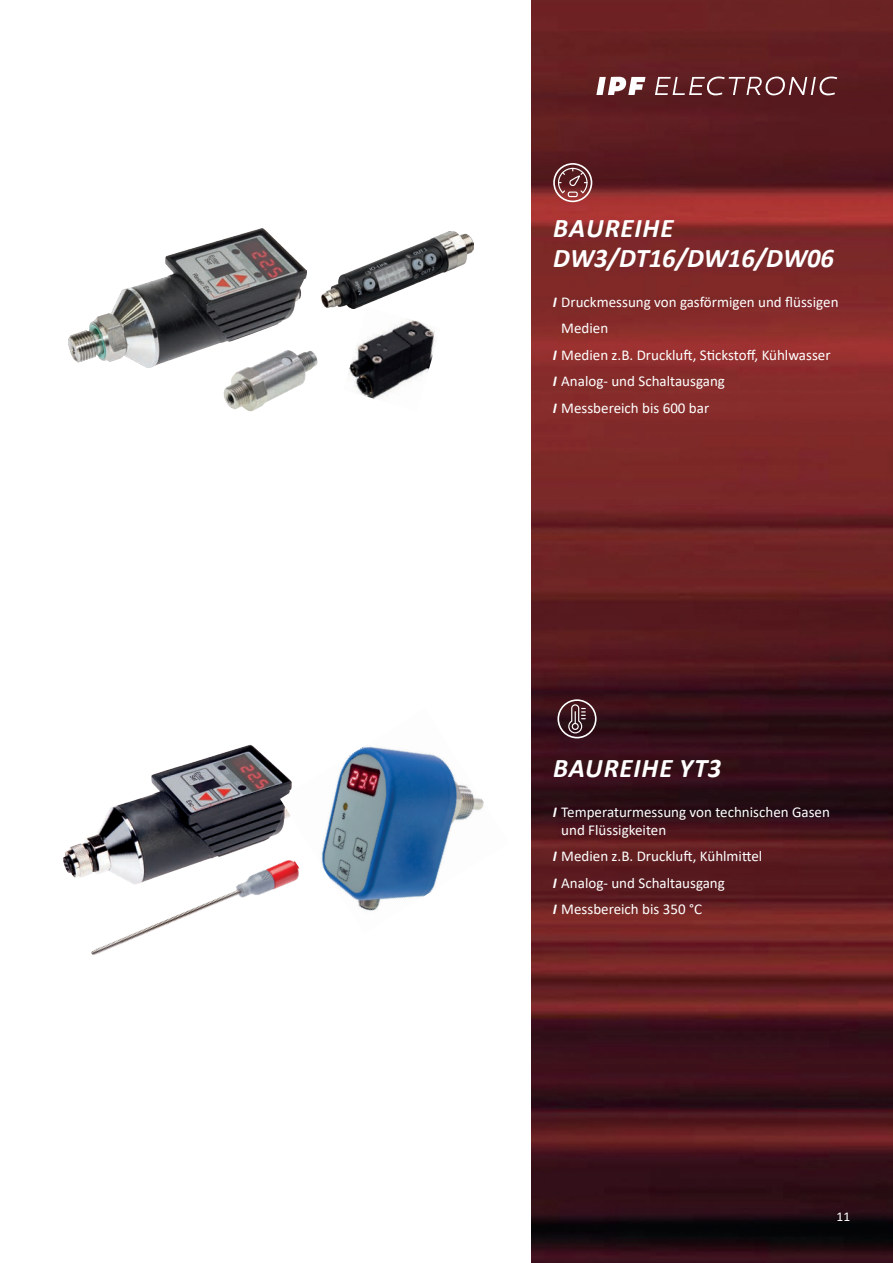
<style>
.page{position:relative;width:893px;height:1263px;background:#fff}
.page>*{position:absolute;margin:0;border:0;box-sizing:border-box;transform-origin:0 0}
.t1{font:italic 700 27px/30px "Calibri";letter-spacing:-.005em;color:#fff}
.t2{font:italic 700 27px "Calibri";letter-spacing:.025em;color:#fff}
.t3{font:15px/26.5px "Calibri";color:#fff}
.t4{font:13.5px "Calibri";color:#fff}
.s1{font-weight:700;font-style:italic}
</style>
<div class="page">
<img style="left:348px;top:319px;width:87px;height:80px">
<img style="left:531px;top:0;width:362px;height:1263px">
<svg style="left:655px;top:77px;width:182px;height:18px;background:#805053"></svg>
<svg style="left:596px;top:77px;width:49px;height:18px"></svg>
<img style="left:64px;top:744px;width:216px;height:134px">
<img style="left:280px;top:746px;width:204px;height:165px">
<img style="left:68px;top:229px;width:239px;height:138px">
<svg style="left:568px;top:704px;width:17px;height:30px"></svg>
<div style="left:557px;top:699px;width:40px;height:39px;border:2px solid #fff;border-radius:50%"></div>
<div style="left:553px;top:163px;width:39px;height:39px;border:2px solid #fff;border-radius:50%"></div>
<div style="left:568px;top:192px;width:10px;height:5px;border:1px solid #fff;border-radius:2px"></div>
<svg style="left:555px;top:167px;width:35px;height:27px"></svg>
<img style="left:218px;top:351px;width:100px;height:61px">
<img style="left:321px;top:232px;width:153px;height:77px">
<img style="left:91px;top:832px;width:213px;height:123px">
<h1 class="t1" style="left:553px;top:212px;width:282px">BAUREIHE<br>DW3/DT16/DW16/DW06</h1>
<p class="t3" style="left:553px;top:288px;width:287px"><span class="s1">I</span> Druckmessung von gasförmigen und flüssigen</p>
<p class="t3" style="left:561px;top:315px;width:48px">Medien</p>
<p class="t3" style="left:553px;top:341px;width:279px"><span class="s1">I</span> Medien z.B. Druckluft, Stickstoff, Kühlwasser</p>
<p class="t3" style="left:553px;top:368px;width:174px"><span class="s1">I</span> Analog- und Schaltausgang</p>
<p class="t3" style="left:553px;top:394px;width:158px"><span class="s1">I</span> Messbereich bis 600 bar</p>
<h1 class="t2" style="left:553px;top:749px;width:169px">BAUREIHE YT3</h1>
<p class="t3" style="left:561px;top:802px;width:270px;line-height:18px;text-indent:-9px"><span class="s1">I</span> Temperaturmessung von technischen Gasen und Flüssigkeiten</p>
<p class="t3" style="left:553px;top:843px;width:211px"><span class="s1">I</span> Medien z.B. Druckluft, Kühlmittel<br><span class="s1">I</span> Analog- und Schaltausgang<br><span class="s1">I</span> Messbereich bis 350 °C</p>
<p class="t4" style="left:837px;top:1207px;width:15px">11</p>
</div>
